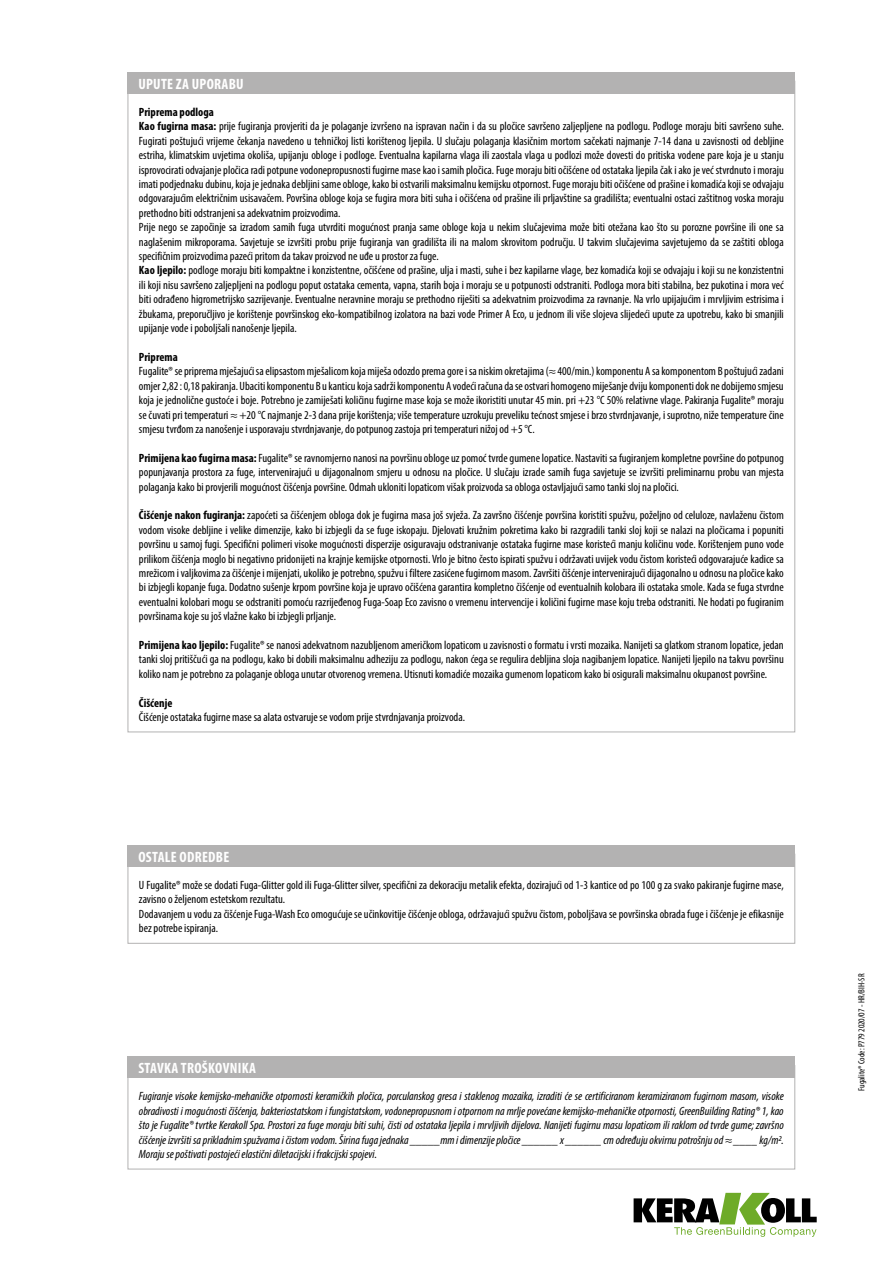
<style>
.page{position:relative;width:893px;height:1263px;background:#fff}
.page>*{position:absolute;margin:0;border:0;box-sizing:border-box;transform-origin:0 0}
.t1{font:700 condensed 15px "Myriad Pro";letter-spacing:.02em;color:#fff}
.t2{font:condensed 12px/14.4px "Myriad Pro";color:#000;text-align:justify}
.t3{font:italic condensed 12px/14.4px "Myriad Pro";color:#000;text-align:justify}
.t4{font:700 condensed 12px "Myriad Pro";color:#000}
.t5{font:condensed 9px "Myriad Pro";color:#000}
.s1{font-weight:700}
</style>
<div class="page">
<svg style="left:634px;top:1193px;width:183px;height:44px"></svg>
<div style="left:128px;top:72px;width:667px;height:22px;background:#b3b2b2"></div>
<div style="left:128px;top:854px;width:667px;height:90px;border:1px solid #b3b2b2"></div>
<div style="left:128px;top:845px;width:667px;height:21px;background:#b3b2b2"></div>
<div style="left:128px;top:1065px;width:667px;height:104px;border:1px solid #b3b2b2"></div>
<div style="left:128px;top:1057px;width:667px;height:21px;background:#b3b2b2"></div>
<p class="t1" style="left:138px;top:74px;width:107px">UPUTE ZA UPORABU</p>
<p class="t2" style="left:139px;top:105px;width:646px;text-align:left"><span class="s1">Priprema podloga<br>Kao fugirna masa:</span> prije fugiranja provjeriti da je polaganje izvršeno na ispravan način i da su pločice savršeno zaljepljene na podlogu. Podloge moraju biti savršeno suhe.<br>Fugirati poštujući vrijeme čekanja navedeno u tehničkoj listi korištenog ljepila. U slučaju polaganja klasičnim mortom sačekati najmanje 7-14 dana u zavisnosti od debljine estriha, klimatskim uvjetima okoliša, upijanju obloge i podloge. Eventualna kapilarna vlaga ili zaostala vlaga u podlozi može dovesti do pritiska vodene pare koja je u stanju isprovocirati odvajanje pločica radi potpune vodonepropusnosti fugirne mase kao i samih pločica. Fuge moraju biti očišćene od ostataka ljepila čak i ako je već stvrdnuto i moraju imati podjednaku dubinu, koja je jednaka debljini same obloge, kako bi ostvarili maksimalnu kemijsku otpornost. Fuge moraju biti očišćene od prašine i komadića koji se odvajaju odgovarajućim električnim usisavačem. Površina obloge koja se fugira mora biti suha i očišćena od prašine ili prljavštine sa gradilišta; eventualni ostaci zaštitnog voska moraju prethodno biti odstranjeni sa adekvatnim proizvodima.<br>Prije nego se započinje sa izradom samih fuga utvrditi mogućnost pranja same obloge koja u nekim slučajevima može biti otežana kao što su porozne površine ili one sa naglašenim mikroporama. Savjetuje se izvršiti probu prije fugiranja van gradilišta ili na malom skrovitom području. U takvim slučajevima savjetujemo da se zaštiti obloga specifičnim proizvodima pazeći pritom da takav proizvod ne uđe u prostor za fuge.<br><span class="s1">Kao ljepilo:</span> podloge moraju biti kompaktne i konzistentne, očišćene od prašine, ulja i masti, suhe i bez kapilarne vlage, bez komadića koji se odvajaju i koji su ne konzistentni ili koji nisu savršeno zaljepljeni na podlogu poput ostataka cementa, vapna, starih boja i moraju se u potpunosti odstraniti. Podloga mora biti stabilna, bez pukotina i mora već biti odrađeno higrometrijsko sazrijevanje. Eventualne neravnine moraju se prethodno riješiti sa adekvatnim proizvodima za ravnanje. Na vrlo upijajućim i mrvljivim estrisima i žbukama, preporučljivo je korištenje površinskog eko-kompatibilnog izolatora na bazi vode Primer A Eco, u jednom ili više slojeva slijedeći upute za upotrebu, kako bi smanjili upijanje vode i poboljšali nanošenje ljepila.</p>
<p class="t4" style="left:139px;top:349px;width:40px">Priprema</p>
<p class="t2" style="left:139px;top:364px;width:646px">Fugalite® se priprema mješajući sa elipsastom mješalicom koja miješa odozdo prema gore i sa niskim okretajima (≈ 400/min.) komponentu A sa komponentom B poštujući zadani omjer 2,82 : 0,18 pakiranja. Ubaciti komponentu B u kanticu koja sadrži komponentu A vodeći računa da se ostvari homogeno miješanje dviju komponenti dok ne dobijemo smjesu koja je jednolične gustoće i boje. Potrebno je zamiješati količinu fugirne mase koja se može ikoristiti unutar 45 min. pri +23 °C 50% relativne vlage. Pakiranja Fugalite® moraju se čuvati pri temperaturi ≈ +20 °C najmanje 2-3 dana prije korištenja; više temperature uzrokuju preveliku tećnost smjese i brzo stvrdnjavanje, i suprotno, niže temperature čine smjesu tvrđom za nanošenje i usporavaju stvrdnjavanje, do potpunog zastoja pri temperaturi nižoj od +5 °C.</p>
<p class="t2" style="left:139px;top:450px;width:646px"><span class="s1">Primijena kao fugirna masa:</span> Fugalite® se ravnomjerno nanosi na površinu obloge uz pomoć tvrde gumene lopatice. Nastaviti sa fugiranjem kompletne površine do potpunog popunjavanja prostora za fuge, intervenirajući u dijagonalnom smjeru u odnosu na pločice. U slučaju izrade samih fuga savjetuje se izvršiti preliminarnu probu van mjesta polaganja kako bi provjerili mogućnost čišćenja površine. Odmah ukloniti lopaticom višak proizvoda sa obloga ostavljajući samo tanki sloj na pločici.</p>
<p class="t2" style="left:139px;top:508px;width:646px"><span class="s1">Čišćenje nakon fugiranja:</span> zapoćeti sa čišćenjem obloga dok je fugirna masa još svježa. Za završno čišćenje površina koristiti spužvu, poželjno od celuloze, navlaženu čistom vodom visoke debljine i velike dimenzije, kako bi izbjegli da se fuge iskopaju. Djelovati kružnim pokretima kako bi razgradili tanki sloj koji se nalazi na pločicama i popuniti površinu u samoj fugi. Specifični polimeri visoke mogućnosti disperzije osiguravaju odstranivanje ostataka fugirne mase koristeći manju količinu vode. Korištenjem puno vode prilikom čišćenja moglo bi negativno pridonijeti na krajnje kemijske otpornosti. Vrlo je bitno često ispirati spužvu i održavati uvijek vodu čistom koristeći odgovarajuće kadice sa mrežicom i valjkovima za čišćenje i mijenjati, ukoliko je potrebno, spužvu i filtere zasićene fugirnom masom. Završiti čišćenje intervenirajući dijagonalno u odnosu na pločice kako bi izbjegli kopanje fuga. Dodatno sušenje krpom površine koja je upravo očišćena garantira kompletno čišćenje od eventualnih kolobara ili ostataka smole. Kada se fuga stvrdne eventualni kolobari mogu se odstraniti pomoću razrijeđenog Fuga-Soap Eco zavisno o vremenu intervencije i količini fugirne mase koju treba odstraniti. Ne hodati po fugiranim površinama koje su još vlažne kako bi izbjegli prljanje.</p>
<p class="t2" style="left:139px;top:638px;width:646px"><span class="s1">Primijena kao ljepilo:</span> Fugalite® se nanosi adekvatnom nazubljenom američkom lopaticom u zavisnosti o formatu i vrsti mozaika. Nanijeti sa glatkom stranom lopatice, jedan tanki sloj pritiščući ga na podlogu, kako bi dobili maksimalnu adheziju za podlogu, nakon ćega se regulira debljina sloja nagibanjem lopatice. Nanijeti ljepilo na takvu površinu koliko nam je potrebno za polaganje obloga unutar otvorenog vremena. Utisnuti komadiće mozaika gumenom lopaticom kako bi osigurali maksimalnu okupanost površine.</p>
<p class="t4" style="left:139px;top:695px;width:35px">Čišćenje</p>
<p class="t2" style="left:139px;top:710px;width:328px">Čišćenje ostataka fugirne mase sa alata ostvaruje se vodom prije stvrdnjavanja proizvoda.</p>
<p class="t1" style="left:138px;top:847px;width:93px">OSTALE ODREDBE</p>
<p class="t2" style="left:139px;top:878px;width:646px;text-align:left">U Fugalite® može se dodati Fuga-Glitter gold ili Fuga-Glitter silver, specifični za dekoraciju metalik efekta, dozirajući od 1-3 kantice od po 100 g za svako pakiranje fugirne mase, zavisno o željenom estetskom rezultatu.<br>Dodavanjem u vodu za čišćenje Fuga-Wash Eco omogućuje se učinkovitije čišćenje obloga, održavajući spužvu čistom, poboljšava se površinska obrada fuge i čišćenje je efikasnije bez potrebe ispiranja.</p>
<p class="t1" style="left:138px;top:1058px;width:119px">STAVKA TROŠKOVNIKA</p>
<p class="t3" style="left:139px;top:1089px;width:646px">Fugiranje visoke kemijsko-mehaničke otpornosti keramičkih pločica, porculanskog gresa i staklenog mozaika, izraditi će se certificiranom keramiziranom fugirnom masom, visoke obradivosti i mogućnosti čišćenja, bakteriostatskom i fungistatskom, vodonepropusnom i otpornom na mrlje povećane kemijsko-mehaničke otpornosti, GreenBuilding Rating® 1, kao što je Fugalite® tvrtke Kerakoll Spa. Prostori za fuge moraju biti suhi, čisti od ostataka ljepila i mrvljivih dijelova. Nanijeti fugirnu masu lopaticom ili raklom od tvrde gume; završno čišćenje izvršiti sa prikladnim spužvama i čistom vodom. Širina fuga jednaka _____mm i dimenzije pločice ______ x ______ cm određuju okvirnu potrošnju od ≈ ____ kg/m2.<br>Moraju se poštivati postojeći elastični diletacijski i frakcijski spojevi.</p>
<p class="t5" style="left:856px;top:1091px;width:119px;rotate:-90deg">Fugalite® Code: P779 2020/07 - HR/BIH-SR</p>
</div>
